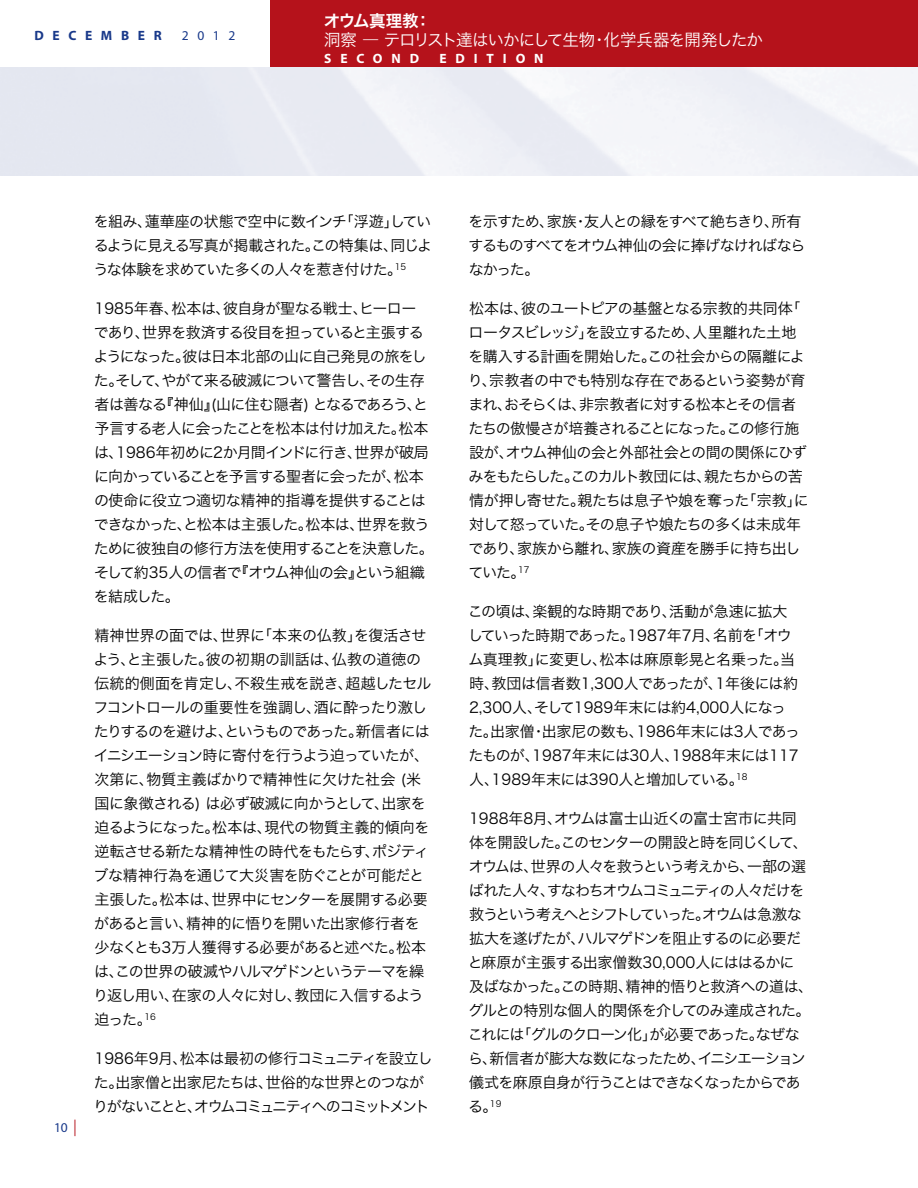
<style>
.page{position:relative;width:918px;height:1188px;background:#fff}
.page>*{position:absolute;margin:0;border:0;box-sizing:border-box;transform-origin:0 0}
.t1{font:16.5px "Hira Kaku Pro W3";letter-spacing:-.06em;color:#fff}
.t2{font:16.5px "Hira Kaku Pro W6";letter-spacing:-.03em;color:#fff}
.t3{font:15px/24px "Hira Kaku Pro W3";letter-spacing:-.045em;color:#000}
.t4{font:15px/24px "Hira Kaku Pro W3";letter-spacing:-.065em;color:#000}
.t5{font:15px/24px "Hira Kaku Pro W3";letter-spacing:-.025em;color:#000}
.t6{font:15px/24px "Hira Kaku Pro W3";letter-spacing:-.075em;color:#000}
.t7{font:700 13.5px "Myriad Pro";letter-spacing:.66em;color:#fff}
.t8{font:700 13.5px "Myriad Pro";color:#19398a}
.t9{font:13.5px "Myriad Pro";letter-spacing:.64em;color:#19398a}
.s1{font-size:16.5px;color:#b5121b}
</style>
<div class="page">
<div style="left:270px;top:0;width:648px;height:68px;background:#b5121b"></div>
<p class="t8" style="left:35px;top:27px;width:16px">DECE</p>
<p class="t8" style="left:101px;top:27px;width:62px">MBER</p>
<p class="t9" style="left:182px;top:28px;width:55px">2012</p>
<p class="t2" style="left:324px;top:6px;width:109px">オウム真理教：</p>
<p class="t1" style="left:324px;top:25px;width:440px">洞察 ― テロリスト達はいかにして生物・化学兵器を開発したか</p>
<p class="t7" style="left:324px;top:49px;width:97px">SECOND</p>
<p class="t7" style="left:439px;top:49px;width:106px">EDITION</p>
<p class="t9" style="left:54px;top:1119px;width:24px">10 <span class="s1">|</span></p>
<p class="t3" style="left:93px;top:209px;width:340px;text-align:justify">を組み、蓮華座の状態で空中に数インチ「浮遊」しているように見える写真が掲載された。この特集は、同じような体験を求めていた多くの人々を惹き付けた。<sup>15</sup></p>
<p class="t3" style="left:93px;top:296px;width:342px">1985年春、松本は、彼自身が聖なる戦士、ヒーローであり、世界を救済する役目を担っていると主張するようになった。彼は日本北部の山に自己発見の旅をした。そして、やがて来る破滅について警告し、その生存者は善なる『神仙』(山に住む隠者) となるであろう、と予言する老人に会ったことを松本は付け加えた。松本は、1986年初めに2か月間インドに行き、世界が破局に向かっていることを予言する聖者に会ったが、松本の使命に役立つ適切な精神的指導を提供することはできなかった、と松本は主張した。松本は、世界を救うために彼独自の修行方法を使用することを決意した。そして約35人の信者で『オウム神仙の会』という組織を結成した。</p>
<p class="t3" style="left:93px;top:623px;width:340px">精神世界の面では、世界に「本来の仏教」を復活させよう、と主張した。彼の初期の訓話は、仏教の道徳の伝統的側面を肯定し、不殺生戒を説き、超越したセルフコントロールの重要性を強調し、酒に酔ったり激したりするのを避けよ、というものであった。新信者にはイニシエーション時に寄付を行うよう迫っていたが、次第に、物質主義ばかりで精神性に欠けた社会 (米国に象徴される) は必ず破滅に向かうとして、出家を迫るようになった。松本は、現代の物質主義的傾向を逆転させる新たな精神性の時代をもたらす、ポジティブな精神行為を通じて大災害を防ぐことが可能だと主張した。松本は、世界中にセンターを展開する必要があると言い、精神的に悟りを開いた出家修行者を少なくとも3万人獲得する必要があると述べた。松本は、この世界の破滅やハルマゲドンというテーマを繰り返し用い、在家の人々に対し、教団に入信するよう迫った。<sup>16</sup></p>
<p class="t6" style="left:93px;top:1046px;width:341px">1986年9月、松本は最初の修行コミュニティを設立した。出家僧と出家尼たちは、世俗的な世界とのつながりがないことと、オウムコミュニティへのコミットメント</p>
<p class="t4" style="left:469px;top:209px;width:338px">を示すため、家族・友人との縁をすべて絶ちきり、所有するものすべてをオウム神仙の会に捧げなければならなかった。</p>
<p class="t3" style="left:468px;top:296px;width:343px">松本は、彼のユートピアの基盤となる宗教的共同体「ロータスビレッジ」を設立するため、人里離れた土地を購入する計画を開始した。この社会からの隔離により、宗教者の中でも特別な存在であるという姿勢が育まれ、おそらくは、非宗教者に対する松本とその信者たちの傲慢さが培養されることになった。この修行施設が、オウム神仙の会と外部社会との間の関係にひずみをもたらした。このカルト教団には、親たちからの苦情が押し寄せた。親たちは息子や娘を奪った「宗教」に対して怒っていた。その息子や娘たちの多くは未成年であり、家族から離れ、家族の資産を勝手に持ち出していた。<sup>17</sup></p>
<p class="t5" style="left:468px;top:599px;width:334px">この頃は、楽観的な時期であり、活動が急速に拡大していった時期であった。1987年7月、名前を「オウム真理教」に変更し、松本は麻原彰晃と名乗った。当時、教団は信者数1,300人であったが、1年後には約<br>2,300人、そして1989年末には約4,000人になった。出家僧・出家尼の数も、1986年末には3人であったものが、1987年末には30人、1988年末には117人、1989年末には390人と増加している。<sup>18</sup></p>
<p class="t4" style="left:468px;top:806px;width:347px">1988年8月、オウムは富士山近くの富士宮市に共同体を開設した。このセンターの開設と時を同じくして、オウムは、世界の人々を救うという考えから、一部の選ばれた人々、すなわちオウムコミュニティの人々だけを救うという考えへとシフトしていった。オウムは急激な拡大を遂げたが、ハルマゲドンを阻止するのに必要だと麻原が主張する出家僧数30,000人にははるかに及ばなかった。この時期、精神的悟りと救済への道は、グルとの特別な個人的関係を介してのみ達成された。これには「グルのクローン化」が必要であった。なぜなら、新信者が膨大な数になったため、イニシエーション儀式を麻原自身が行うことはできなくなったからである。<sup>19</sup></p>
</div>
